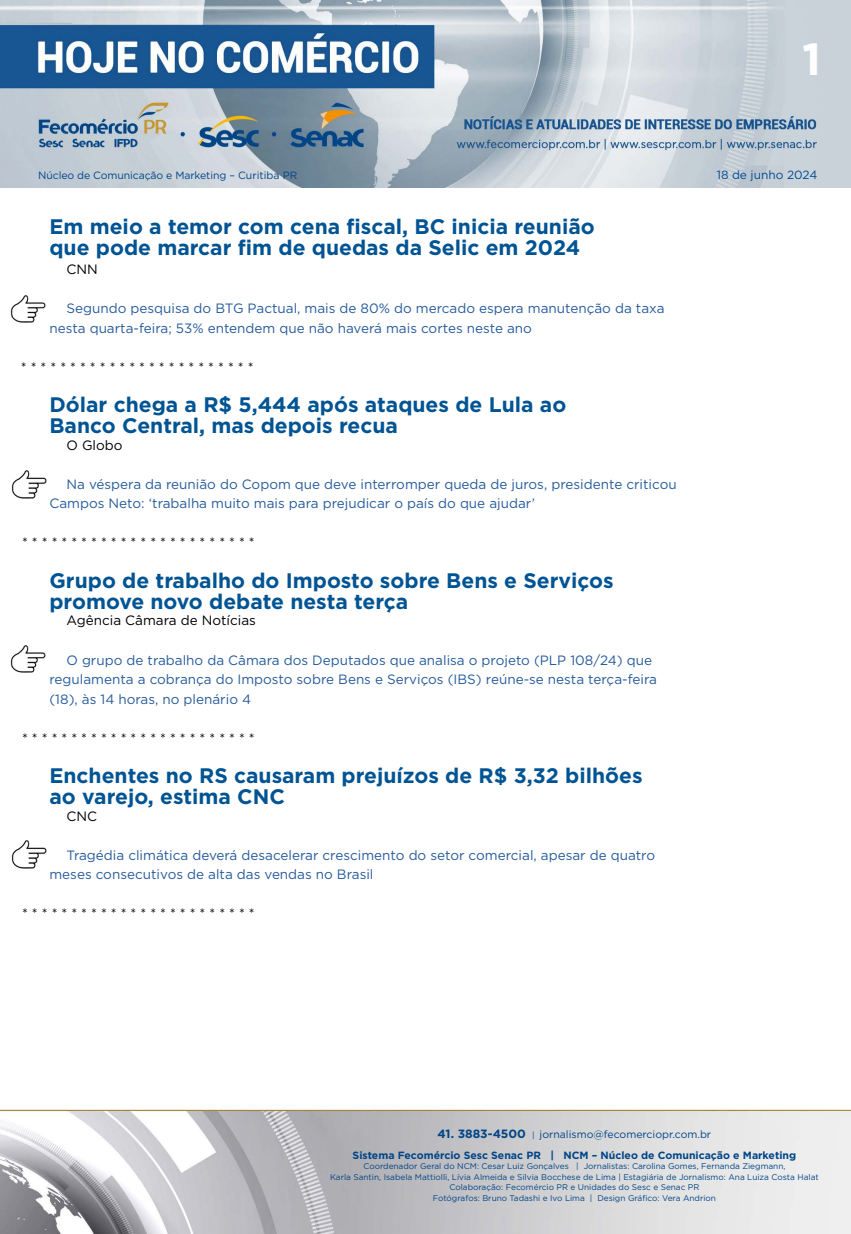
<style>
.page{position:relative;width:851px;height:1234px;background:#fff}
.page>*{position:absolute;margin:0;border:0;box-sizing:border-box;transform-origin:0 0}
.t1{font:700 45px "Gotham";color:#fff}
.t2{font:700 21px/21px "Gotham";color:#005493}
.t3{font:13.5px/19.5px "Gotham";color:#275b9b}
.t4{font:13.5px "Gotham";color:#000}
.t5{font:11.85px "Gotham";color:#004a93}
.t6{font:700 10.5px/21px "Gotham";color:#004587;text-align:center}
.t7{font:10.5px "Gotham";letter-spacing:-.01em;color:#004587}
.t8{font:8.25px/10.5px "Gotham";color:#004587;text-align:center}
.s1{font-size:12px}
.s2{font-weight:400;font-size:8.25px}
.s3{font-weight:400}
</style>
<div class="page">
<img style="left:0;top:0;width:850px;height:188px">
<img style="left:0;top:1109px;width:850px;height:124px">
<img style="left:12px;top:470px;width:35px;height:28px">
<img style="left:11px;top:295px;width:35px;height:28px">
<img style="left:11px;top:645px;width:35px;height:27px">
<img style="left:12px;top:840px;width:35px;height:28px">
<p class="t7" style="left:38px;top:168px;width:260px">Núcleo de Comunicação e Marketing – Curitiba PR</p>
<h2 class="t2" style="left:49px;top:216px;width:546px">Em meio a temor com cena fiscal, BC inicia reunião que pode marcar fim de quedas da Selic em 2024</h2>
<p class="t4" style="left:66px;top:261px;width:33px">CNN</p>
<p class="t3" style="left:49px;top:298px;width:616px;text-indent:17px">Segundo pesquisa do BTG Pactual, mais de 80% do mercado espera manutenção da taxa nesta quarta-feira; 53% entendem que não haverá mais cortes neste ano</p>
<p class="t4" style="left:21px;top:358px;width:234px">* * * * * * * * * * * * * * * * * * * * * * * *</p>
<h2 class="t2" style="left:49px;top:394px;width:518px">Dólar chega a R$ 5,444 após ataques de Lula ao<br>Banco Central, mas depois recua</h2>
<p class="t4" style="left:66px;top:436px;width:58px">O Globo</p>
<p class="t3" style="left:49px;top:474px;width:628px;text-indent:17px">Na véspera da reunião do Copom que deve interromper queda de juros, presidente criticou<br>Campos Neto: ‘trabalha muito mais para prejudicar o país do que ajudar’</p>
<p class="t4" style="left:22px;top:534px;width:234px">* * * * * * * * * * * * * * * * * * * * * * * *</p>
<h2 class="t2" style="left:49px;top:569px;width:565px">Grupo de trabalho do Imposto sobre Bens e Serviços promove novo debate nesta terça</h2>
<p class="t4" style="left:66px;top:612px;width:191px">Agência Câmara de Notícias</p>
<p class="t3" style="left:49px;top:649px;width:609px;text-indent:17px">O grupo de trabalho da Câmara dos Deputados que analisa o projeto (PLP 108/24) que regulamenta a cobrança do Imposto sobre Bens e Serviços (IBS) reúne-se nesta terça-feira (18), às 14 horas, no plenário 4</p>
<p class="t4" style="left:22px;top:729px;width:234px">* * * * * * * * * * * * * * * * * * * * * * * *</p>
<h2 class="t2" style="left:49px;top:764px;width:594px">Enchentes no RS causaram prejuízos de R$ 3,32 bilhões ao varejo, estima CNC</h2>
<p class="t4" style="left:66px;top:807px;width:32px">CNC</p>
<p class="t3" style="left:49px;top:844px;width:607px;text-indent:17px">Tragédia climática deverá desacelerar crescimento do setor comercial, apesar de quatro meses consecutivos de alta das vendas no Brasil</p>
<p class="t4" style="left:22px;top:904px;width:234px">* * * * * * * * * * * * * * * * * * * * * * * *</p>
<h1 class="t1" style="left:802px;top:29px;width:20px">1</h1>
<p class="t5" style="left:716px;top:167px;width:102px">18 de junho 2024</p>
<p class="t6" style="left:352px;top:1122px;width:445px"><span class="s1">41. 3883-4500</span> <span class="s2">|</span> <span class="s3">jornalismo@fecomerciopr.com.br<br></span>Sistema Fecomércio Sesc Senac PR | NCM – Núcleo de Comunicação e Marketing</p>
<p class="t8" style="left:330px;top:1160px;width:490px">Coordenador Geral do NCM: Cesar Luiz Gonçalves | Jornalistas: Carolina Gomes, Fernanda Ziegmann,<br>Karla Santin, Isabela Mattiolli, Lívia Almeida e Silvia Bocchese de Lima | Estagiária de Jornalismo: Ana Luiza Costa Halat Colaboração: Fecomércio PR e Unidades do Sesc e Senac PR<br>Fotógrafos: Bruno Tadashi e Ivo Lima | Design Gráfico: Vera Andrion</p>
</div>
